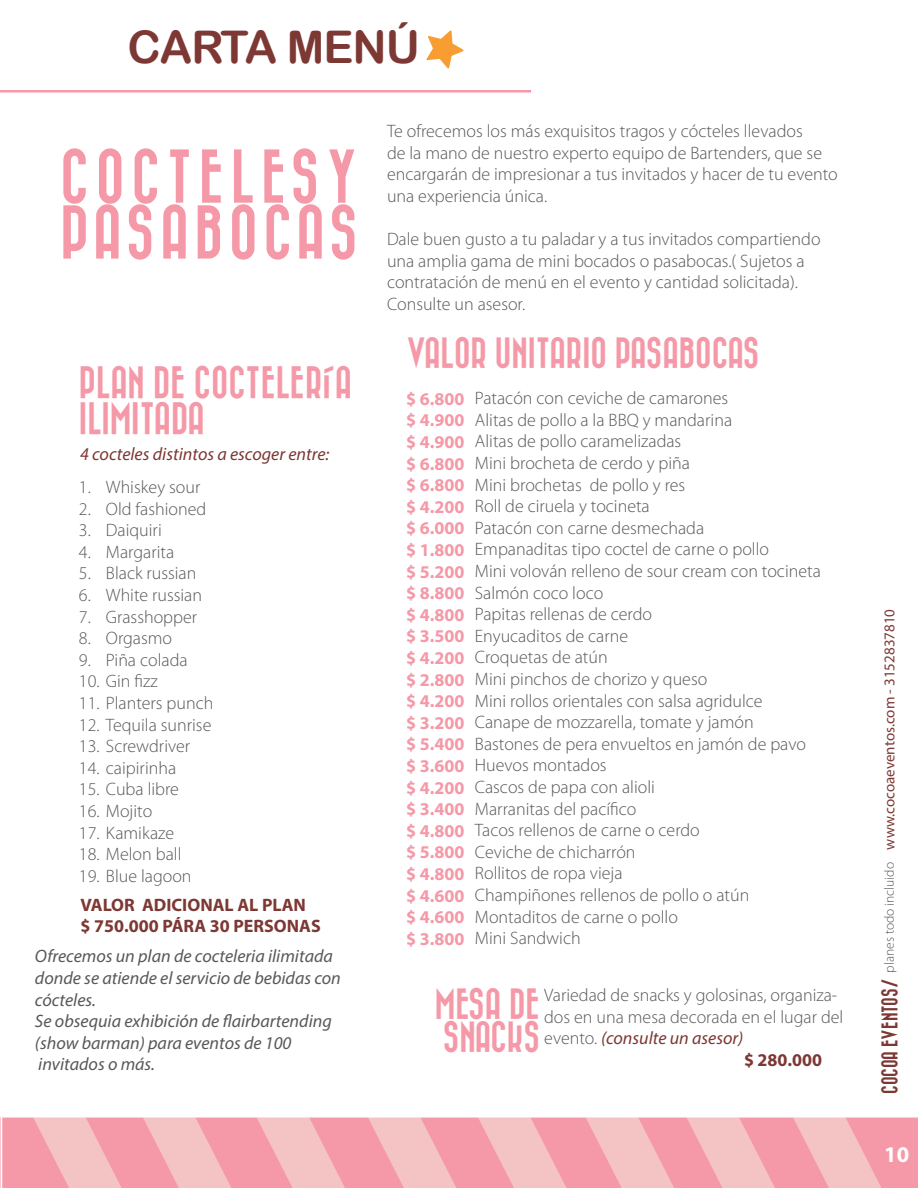
<style>
.page{position:relative;width:918px;height:1188px;background:#fff}
.page>*{position:absolute;margin:0;border:0;box-sizing:border-box;transform-origin:0 0}
.texto{font:55.35px/55.9px "Bazar";letter-spacing:.1em;color:#f599a8}
.t1{font:45px "Arial Rounded MT Bold";letter-spacing:-.02em;color:#7d3834}
.texto-2{font:33px/36.6px "Bazar";color:#f599a8}
.texto-3{font:31.5px "Bazar";color:#f599a8}
.t2{font:700 22.5px "Myriad Pro";color:#fff}
.texto-4{font:300 18px/21.6px "Myriad Pro";color:#57585a}
.texto-5{font:italic 18px/21.6px "Myriad Pro";color:#57585a}
.texto-6{font:700 18px "Myriad Pro";color:#f599a8}
.texto-7{font:700 18px "Myriad Pro";color:#7d3834}
.texto-8{font:italic 18px "Myriad Pro";color:#7d3834}
.t3{font:15px "Myriad Pro";color:#7d3834}
.s1{font-weight:400;font-style:italic;color:#7d3834}
.s2{font-family:"Bazar";font-size:16.5px}
.s3{font-weight:300;font-size:13.5px;color:#57585a}
</style>
<div class="page">
<div style="left:0;top:90px;width:531px;height:3px;background:#7d3834;border:2px solid #f599a8"></div>
<svg style="left:0;top:1116px;width:918px;height:72px;background:#f4aeb6"></svg>
<svg style="left:426px;top:30px;width:38px;height:39px"></svg>
<h2 class="t1" style="left:128px;top:21px;width:294px">CARTA MENÚ</h2>
<p class="texto" style="left:60px;top:151px;width:299px">COCTELESY<br>PASABOCAS</p>
<p class="texto-2" style="left:79px;top:365px;width:275px">PLAN DE COCTELERÍA<br>ILIMITADA</p>
<p class="texto-8" style="left:80px;top:443px;width:251px">4 cocteles distintos a escoger entre:</p>
<p class="texto-4" style="left:79px;top:476px;width:123px">1. Whiskey sour</p>
<p class="texto-4" style="left:79px;top:498px;width:129px">2. Old fashioned</p>
<p class="texto-4" style="left:79px;top:519px;width:84px">3. Daiquiri</p>
<p class="texto-4" style="left:79px;top:541px;width:97px">4. Margarita</p>
<p class="texto-4" style="left:79px;top:562px;width:119px">5. Black russian</p>
<p class="texto-4" style="left:79px;top:584px;width:125px">6. White russian</p>
<p class="texto-4" style="left:79px;top:606px;width:120px">7. Grasshopper</p>
<p class="texto-4" style="left:79px;top:627px;width:95px">8. Orgasmo</p>
<p class="texto-4" style="left:79px;top:649px;width:110px">9. Piña colada</p>
<p class="texto-4" style="left:79px;top:670px;width:80px">10. Gin fizz</p>
<p class="texto-4" style="left:79px;top:692px;width:136px">11. Planters punch</p>
<p class="texto-4" style="left:79px;top:714px;width:134px">12. Tequila sunrise</p>
<p class="texto-4" style="left:79px;top:735px;width:113px">13. Screwdriver</p>
<p class="texto-4" style="left:79px;top:757px;width:99px">14. caipirinha</p>
<p class="texto-4" style="left:79px;top:778px;width:102px">15. Cuba libre</p>
<p class="texto-4" style="left:79px;top:800px;width:75px">16. Mojito</p>
<p class="texto-4" style="left:79px;top:822px;width:97px">17. Kamikaze</p>
<p class="texto-4" style="left:79px;top:843px;width:104px">18. Melon ball</p>
<p class="texto-4" style="left:79px;top:865px;width:114px">19. Blue lagoon</p>
<p class="texto-7" style="left:81px;top:893px;width:227px">VALOR ADICIONAL AL PLAN</p>
<p class="texto-7" style="left:81px;top:914px;width:242px">$ 750.000 PÁRA 30 PERSONAS</p>
<p class="texto-5" style="left:35px;top:945px;width:307px">Ofrecemos un plan de cocteleria ilimitada donde se atiende el servicio de bebidas con cócteles.</p>
<p class="texto-5" style="left:35px;top:1010px;width:298px">Se obsequia exhibición de flairbartending (show barman) para eventos de 100</p>
<p class="texto-5" style="left:38px;top:1053px;width:118px">invitados o más.</p>
<p class="texto-4" style="left:387px;top:120px;width:452px">Te ofrecemos los más exquisitos tragos y cócteles llevados<br>de la mano de nuestro experto equipo de Bartenders, que se encargarán de impresionar a tus invitados y hacer de tu evento una experiencia única.</p>
<p class="texto-4" style="left:387px;top:228px;width:435px">Dale buen gusto a tu paladar y a tus invitados compartiendo una amplia gama de mini bocados o pasabocas.( Sujetos a</p>
<p class="texto-4" style="left:387px;top:271px;width:413px">contratación de menú en el evento y cantidad solicitada).</p>
<p class="texto-4" style="left:387px;top:293px;width:140px">Consulte un asesor.</p>
<p class="texto-3" style="left:406px;top:336px;width:355px">VALOR UNITARIO PASABOCAS</p>
<p class="texto-6" style="left:406px;top:387px;width:60px">$ 6.800</p>
<p class="texto-6" style="left:406px;top:409px;width:60px">$ 4.900</p>
<p class="texto-6" style="left:406px;top:430px;width:60px">$ 4.900</p>
<p class="texto-6" style="left:406px;top:452px;width:60px">$ 6.800</p>
<p class="texto-6" style="left:406px;top:473px;width:60px">$ 6.800</p>
<p class="texto-6" style="left:406px;top:495px;width:60px">$ 4.200</p>
<p class="texto-6" style="left:406px;top:517px;width:60px">$ 6.000</p>
<p class="texto-6" style="left:406px;top:538px;width:60px">$ 1.800</p>
<p class="texto-6" style="left:406px;top:560px;width:60px">$ 5.200</p>
<p class="texto-6" style="left:406px;top:581px;width:60px">$ 8.800</p>
<p class="texto-6" style="left:406px;top:603px;width:60px">$ 4.800</p>
<p class="texto-6" style="left:406px;top:625px;width:60px">$ 3.500</p>
<p class="texto-6" style="left:406px;top:646px;width:60px">$ 4.200</p>
<p class="texto-6" style="left:406px;top:668px;width:60px">$ 2.800</p>
<p class="texto-6" style="left:406px;top:689px;width:60px">$ 4.200</p>
<p class="texto-6" style="left:406px;top:711px;width:60px">$ 3.200</p>
<p class="texto-6" style="left:406px;top:733px;width:60px">$ 5.400</p>
<p class="texto-6" style="left:406px;top:754px;width:60px">$ 3.600</p>
<p class="texto-6" style="left:406px;top:776px;width:60px">$ 4.200</p>
<p class="texto-6" style="left:406px;top:797px;width:60px">$ 3.400</p>
<p class="texto-6" style="left:406px;top:819px;width:60px">$ 4.800</p>
<p class="texto-6" style="left:406px;top:841px;width:60px">$ 5.800</p>
<p class="texto-6" style="left:406px;top:862px;width:60px">$ 4.800</p>
<p class="texto-6" style="left:406px;top:884px;width:60px">$ 4.600</p>
<p class="texto-6" style="left:406px;top:905px;width:60px">$ 4.600</p>
<p class="texto-6" style="left:406px;top:927px;width:60px">$ 3.800</p>
<p class="texto-4" style="left:475px;top:387px;width:255px">Patacón con ceviche de camarones</p>
<p class="texto-4" style="left:475px;top:409px;width:259px">Alitas de pollo a la BBQ y mandarina</p>
<p class="texto-4" style="left:475px;top:430px;width:208px">Alitas de pollo caramelizadas</p>
<p class="texto-4" style="left:475px;top:452px;width:217px">Mini brocheta de cerdo y piña</p>
<p class="texto-4" style="left:475px;top:474px;width:212px">Mini brochetas de pollo y res</p>
<p class="texto-4" style="left:475px;top:495px;width:176px">Roll de ciruela y tocineta</p>
<p class="texto-4" style="left:475px;top:517px;width:231px">Patacón con carne desmechada</p>
<p class="texto-4" style="left:475px;top:538px;width:296px">Empanaditas tipo coctel de carne o pollo</p>
<p class="texto-4" style="left:475px;top:560px;width:347px">Mini volován relleno de sour cream con tocineta</p>
<p class="texto-4" style="left:475px;top:582px;width:130px">Salmón coco loco</p>
<p class="texto-4" style="left:475px;top:603px;width:179px">Papitas rellenas de cerdo</p>
<p class="texto-4" style="left:475px;top:625px;width:155px">Enyucaditos de carne</p>
<p class="texto-4" style="left:475px;top:646px;width:134px">Croquetas de atún</p>
<p class="texto-4" style="left:475px;top:668px;width:234px">Mini pinchos de chorizo y queso</p>
<p class="texto-4" style="left:475px;top:690px;width:289px">Mini rollos orientales con salsa agridulce</p>
<p class="texto-4" style="left:475px;top:711px;width:280px">Canape de mozzarella, tomate y jamón</p>
<p class="texto-4" style="left:475px;top:733px;width:333px">Bastones de pera envueltos en jamón de pavo</p>
<p class="texto-4" style="left:475px;top:754px;width:133px">Huevos montados</p>
<p class="texto-4" style="left:475px;top:776px;width:182px">Cascos de papa con alioli</p>
<p class="texto-4" style="left:475px;top:798px;width:163px">Marranitas del pacífico</p>
<p class="texto-4" style="left:475px;top:819px;width:226px">Tacos rellenos de carne o cerdo</p>
<p class="texto-4" style="left:475px;top:841px;width:162px">Ceviche de chicharrón</p>
<p class="texto-4" style="left:475px;top:862px;width:149px">Rollitos de ropa vieja</p>
<p class="texto-4" style="left:475px;top:884px;width:276px">Champiñones rellenos de pollo o atún</p>
<p class="texto-4" style="left:475px;top:906px;width:205px">Montaditos de carne o pollo</p>
<p class="texto-4" style="left:475px;top:927px;width:107px">Mini Sandwich</p>
<p class="texto-3" style="left:435px;top:987px;width:106px">MESA DE</p>
<p class="texto-3" style="left:443px;top:1021px;width:99px">SNACKS</p>
<p class="texto-4" style="left:544px;top:984px;width:301px">Variedad de snacks y golosinas, organiza&shy;dos en una mesa decorada en el lugar del evento. <span class="s1">(consulte un asesor)</span></p>
<p class="texto-7" style="left:744px;top:1048px;width:80px">$ 280.000</p>
<p class="t3" style="left:880px;top:1094px;width:486px;rotate:-90deg"><span class="s2">COCOA EVENTOS/</span> <span class="s3">planes todo incluido</span> www.cocoaeventos.com - 3152837810</p>
<p class="t2" style="left:884px;top:1139px;width:26px">10</p>
</div>
